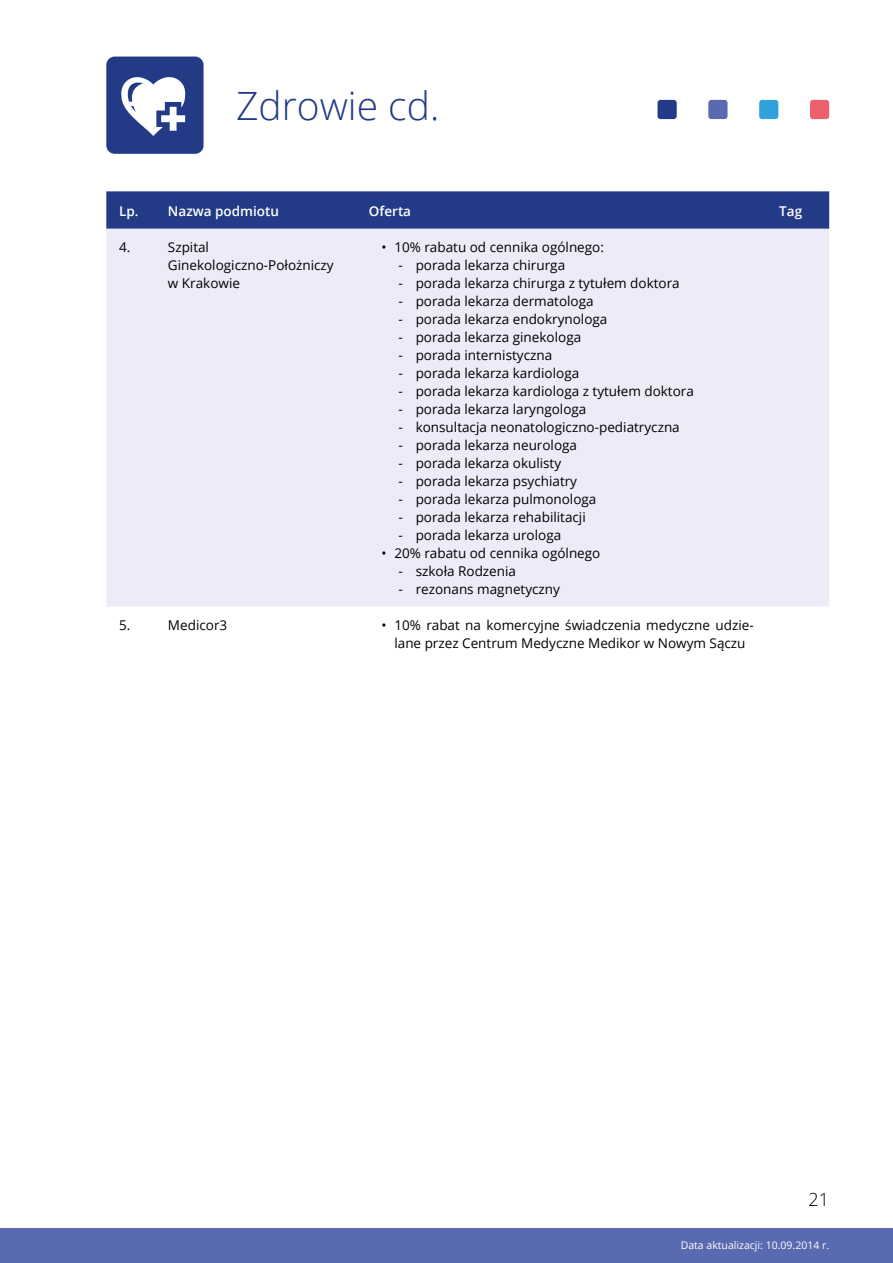
<style>
.page{position:relative;width:893px;height:1263px;background:#fff}
.page>*{position:absolute;margin:0;border:0;box-sizing:border-box;transform-origin:0 0}
.t1{font:300 39px "Open Sans";color:#233a86}
.t2{font:300 18px "Open Sans";color:#000}
.t3{font:13.5px/18px "Open Sans";color:#000}
.t4{font:600 13.5px "Open Sans";color:#fff}
.t5{font:10.5px "Open Sans";color:#fff}
</style>
<div class="page">
<div style="left:0;top:1229px;width:893px;height:34px;background:#5a6ab0"></div>
<div style="left:657px;top:100px;width:20px;height:19px;background:#233a86;border-radius:3px"></div>
<div style="left:708px;top:100px;width:19px;height:19px;background:#5a6ab0;border-radius:3px"></div>
<div style="left:759px;top:100px;width:19px;height:19px;background:#31a1dc;border-radius:3px"></div>
<div style="left:810px;top:100px;width:19px;height:19px;background:#ec5f6c;border-radius:3px"></div>
<svg style="left:106px;top:57px;width:98px;height:97px"></svg>
<div style="left:106px;top:191px;width:723px;height:38px;background:#233a86"></div>
<div style="left:106px;top:229px;width:723px;height:378px;background:#ebecf7"></div>
<h1 class="t1" style="left:236px;top:79px;width:205px">Zdrowie cd.</h1>
<p class="t4" style="left:119px;top:202px;width:161px">Lp. Nazwa podmiotu</p>
<p class="t4" style="left:369px;top:202px;width:44px">Oferta</p>
<p class="t4" style="left:779px;top:202px;width:24px">Tag</p>
<p class="t3" style="left:119px;top:238px;width:13px">4.</p>
<p class="t3" style="left:168px;top:238px;width:167px">Szpital<br>Ginekologiczno-Położniczy w Krakowie</p>
<p class="t3" style="left:382px;top:238px;width:224px">• 10% rabatu od cennika ogólnego:</p>
<p class="t3" style="left:399px;top:256px;width:168px">- porada lekarza chirurga</p>
<p class="t3" style="left:399px;top:274px;width:283px">- porada lekarza chirurga z tytułem doktora</p>
<p class="t3" style="left:399px;top:292px;width:196px">- porada lekarza dermatologa</p>
<p class="t3" style="left:399px;top:310px;width:210px">- porada lekarza endokrynologa</p>
<p class="t3" style="left:399px;top:328px;width:184px">- porada lekarza ginekologa</p>
<p class="t3" style="left:399px;top:346px;width:155px">- porada internistyczna</p>
<p class="t3" style="left:399px;top:364px;width:182px">- porada lekarza kardiologa</p>
<p class="t3" style="left:399px;top:382px;width:297px">- porada lekarza kardiologa z tytułem doktora</p>
<p class="t3" style="left:399px;top:400px;width:189px">- porada lekarza laryngologa</p>
<p class="t3" style="left:399px;top:418px;width:283px">- konsultacja neonatologiczno-pediatryczna</p>
<p class="t3" style="left:399px;top:436px;width:180px">- porada lekarza neurologa</p>
<p class="t3" style="left:399px;top:454px;width:164px">- porada lekarza okulisty</p>
<p class="t3" style="left:399px;top:472px;width:180px">- porada lekarza psychiatry</p>
<p class="t3" style="left:399px;top:490px;width:199px">- porada lekarza pulmonologa</p>
<p class="t3" style="left:399px;top:508px;width:189px">- porada lekarza rehabilitacji</p>
<p class="t3" style="left:399px;top:526px;width:164px">- porada lekarza urologa</p>
<p class="t3" style="left:382px;top:544px;width:220px">• 20% rabatu od cennika ogólnego</p>
<p class="t3" style="left:399px;top:562px;width:119px">- szkoła Rodzenia</p>
<p class="t3" style="left:399px;top:580px;width:163px">- rezonans magnetyczny</p>
<p class="t3" style="left:119px;top:616px;width:13px">5.</p>
<p class="t3" style="left:168px;top:616px;width:61px">Medicor3</p>
<p class="t3" style="left:382px;top:616px;width:374px;text-align:center">• 10% rabat na komercyjne świadczenia medyczne udzie&shy;lane przez Centrum Medyczne Medikor w Nowym Sączu</p>
<h2 class="t2" style="left:809px;top:1187px;width:22px">21</h2>
<p class="t5" style="left:681px;top:1238px;width:150px">Data aktualizacji: 10.09.2014 r.</p>
</div>
